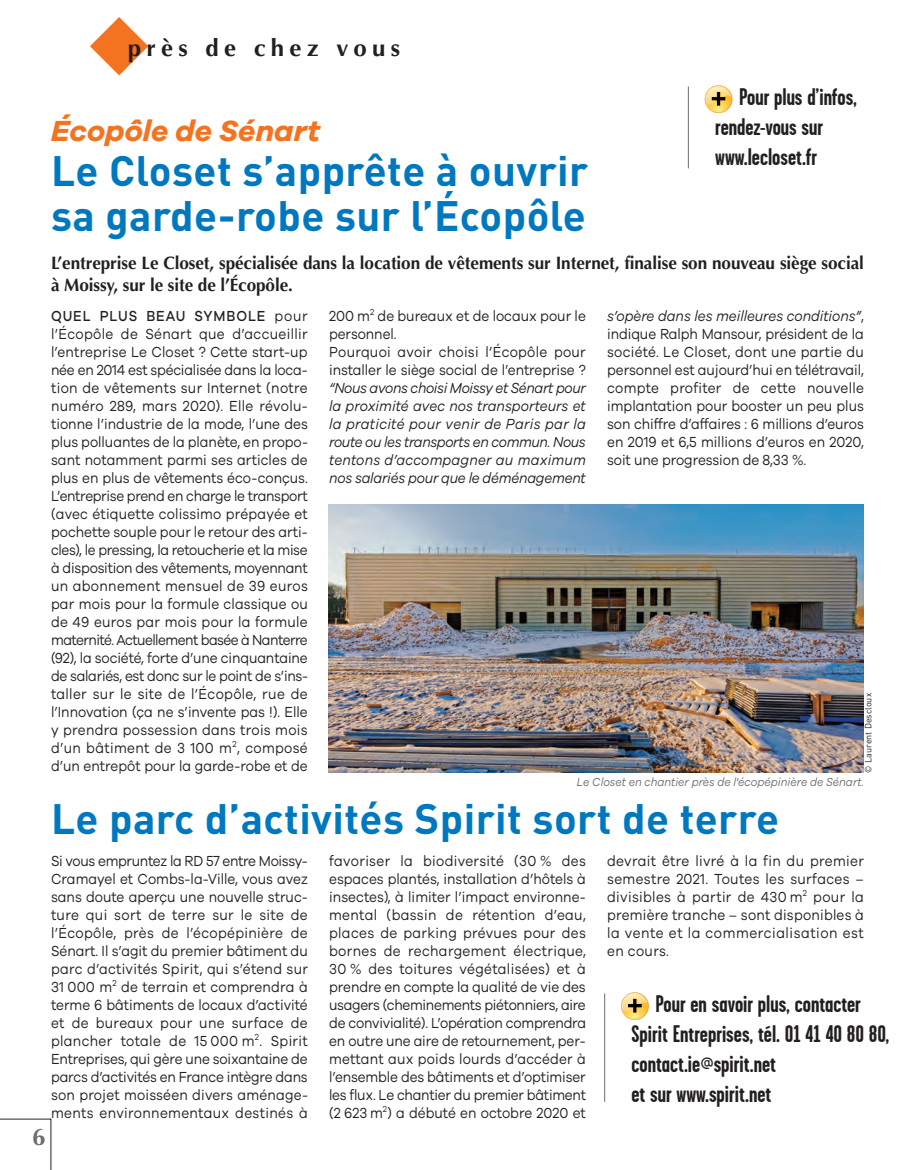
<style>
.page{position:relative;width:915px;height:1170px;background:#fff}
.page>*{position:absolute;margin:0;border:0;box-sizing:border-box;transform-origin:0 0}
.t1{font:700 42px/45px "DIN";letter-spacing:.01em;color:#0078c0}
.t2{font:italic 700 30px "Galano Grotesque";color:#f47321}
.t3{font:700 24px/30px "Garage Gothic";color:#231f20}
.t4{font:700 24px "Optima";letter-spacing:.225em;color:#231f20}
.t5{font:700 24px "Optima";color:#6c6d70}
.t6{font:700 18px/22.5px "Optima";letter-spacing:-.005em;color:#231f20;scale:.95 1}
.t7{font:15px/18px "Galano Grotesque";color:#231f20;text-align:justify;scale:.9 1}
.t8{font:italic 15px/18px "Galano Grotesque";letter-spacing:-.015em;color:#231f20;text-align:justify;scale:.9 1}
.t9{font:italic 12px "Galano Grotesque";color:#6c6d70;scale:.9 1}
.t10{font:9px "DIN";color:#231f20;scale:.9 1}
.s1{font-weight:500}
.s2{font-style:italic}
</style>
<div class="page">
<svg style="left:90px;top:17px;width:58px;height:58px"></svg>
<hr style="left:687px;top:86px;width:1px;height:82px;background:#6c6d70">
<svg style="left:704px;top:85px;width:28px;height:28px"></svg>
<img style="left:705px;top:92px;width:26px;height:20px">
<img style="left:328px;top:504px;width:535px;height:268px">
<hr style="left:604px;top:993px;width:1px;height:108px;background:#6c6d70">
<svg style="left:624px;top:992px;width:24px;height:27px"></svg>
<img style="left:621px;top:998px;width:26px;height:20px">
<svg style="left:0;top:1118px;width:51px;height:52px"></svg>
<h3 class="t4" style="left:128px;top:34px;width:274px">près de chez vous</h3>
<h2 class="t2" style="left:51px;top:117px;width:270px">Écopôle de Sénart</h2>
<h1 class="t1" style="left:51px;top:149px;width:538px">Le Closet s’apprête à ouvrir sa garde-robe sur l’Écopôle</h1>
<h3 class="t3" style="left:715px;top:82px;width:143px;text-indent:24px">Pour plus d’infos, rendez-vous sur www.lecloset.fr</h3>
<p class="t6" style="left:51px;top:252px;width:856px">L’entreprise Le Closet, spécialisée dans la location de vêtements sur Internet, finalise son nouveau siège social à Moissy, sur le site de l’Écopôle.</p>
<p class="t7" style="left:51px;top:308px;width:287px"><span class="s1">QUEL PLUS BEAU SYMBOLE</span> pour l’Écopôle de Sénart que d’accueillir l’entreprise Le Closet ? Cette start-up née en 2014 est spécialisée dans la loca&shy;tion de vêtements sur Internet (notre numéro 289, mars 2020). Elle révolu&shy;tionne l’industrie de la mode, l’une des plus polluantes de la planète, en propo&shy;sant notamment parmi ses articles de plus en plus de vêtements éco-conçus.<br>L’entreprise prend en charge le transport (avec étiquette colissimo prépayée et pochette souple pour le retour des arti&shy;cles), le pressing, la retoucherie et la mise à disposition des vêtements, moyennant un abonnement mensuel de 39 euros par mois pour la formule classique ou de 49 euros par mois pour la formule maternité. Actuellement basée à Nanterre (92), la société, forte d’une cinquantaine de salariés, est donc sur le point de s’ins&shy;taller sur le site de l’Écopôle, rue de l’Innovation (ça ne s’invente pas !). Elle y prendra possession dans trois mois d’un bâtiment de 3 100 m<sup>2</sup>, composé d’un entrepôt pour la garde-robe et de</p>
<p class="t7" style="left:329px;top:308px;width:287px;text-align:left">200 m<sup>2</sup> de bureaux et de locaux pour le personnel.<br>Pourquoi avoir choisi l’Écopôle pour installer le siège social de l’entreprise ?</p>
<p class="t8" style="left:329px;top:380px;width:287px">“Nous avons choisi Moissy et Sénart pour la proximité avec nos transporteurs et la praticité pour venir de Paris par la route ou les transports en commun. Nous tentons d’accompagner au maximum nos salariés pour que le déménagement</p>
<p class="t7" style="left:607px;top:308px;width:287px"><span class="s2">s’opère dans les meilleures conditions”</span>, indique Ralph Mansour, président de la société. Le Closet, dont une partie du personnel est aujourd’hui en télétravail, compte profiter de cette nouvelle implantation pour booster un peu plus son chiffre d’affaires : 6 millions d’euros en 2019 et 6,5 millions d’euros en 2020, soit une progression de 8,33 %.</p>
<p class="t10" style="left:862px;top:772px;width:90px;rotate:-90deg">© Laurent Descloux</p>
<p class="t9" style="left:576px;top:775px;width:320px">Le Closet en chantier près de l'écopépinière de Sénart.</p>
<h1 class="t1" style="left:51px;top:796px;width:729px">Le parc d’activités Spirit sort de terre</h1>
<p class="t7" style="left:51px;top:853px;width:287px">Si vous empruntez la RD 57 entre Moissy-Cramayel et Combs-la-Ville, vous avez sans doute aperçu une nouvelle struc&shy;ture qui sort de terre sur le site de l’Écopôle, près de l’écopépinière de Sénart. Il s’agit du premier bâtiment du parc d’activités Spirit, qui s’étend sur 31 000 m<sup>2</sup> de terrain et comprendra à terme 6 bâtiments de locaux d’activité et de bureaux pour une surface de plancher totale de 15 000 m<sup>2</sup>. Spirit Entreprises, qui gère une soixantaine de parcs d’activités en France intègre dans son projet moisséen divers aménage&shy;ments environnementaux destinés à</p>
<p class="t7" style="left:329px;top:853px;width:287px">favoriser la biodiversité (30 % des espaces plantés, installation d’hôtels à insectes), à limiter l’impact environne&shy;mental (bassin de rétention d’eau, places de parking prévues pour des bornes de rechargement électrique, 30 % des toitures végétalisées) et à prendre en compte la qualité de vie des usagers (cheminements piétonniers, aire de convivialité). L’opération comprendra en outre une aire de retournement, per&shy;mettant aux poids lourds d’accéder à l’ensemble des bâtiments et d’optimiser les flux. Le chantier du premier bâtiment (2 623 m<sup>2</sup>) a débuté en octobre 2020 et</p>
<p class="t7" style="left:607px;top:853px;width:287px">devrait être livré à la fin du premier semestre 2021. Toutes les surfaces – divisibles à partir de 430 m<sup>2</sup> pour la première tranche – sont disponibles à la vente et la commercialisation est en cours.</p>
<h3 class="t3" style="left:631px;top:988px;width:259px;text-indent:24px">Pour en savoir plus, contacter<br>Spirit Entreprises, tél. 01 41 40 80 80, contact.ie@spirit.net<br>et sur www.spirit.net</h3>
<h3 class="t5" style="left:32px;top:1123px;width:15px">6</h3>
</div>
